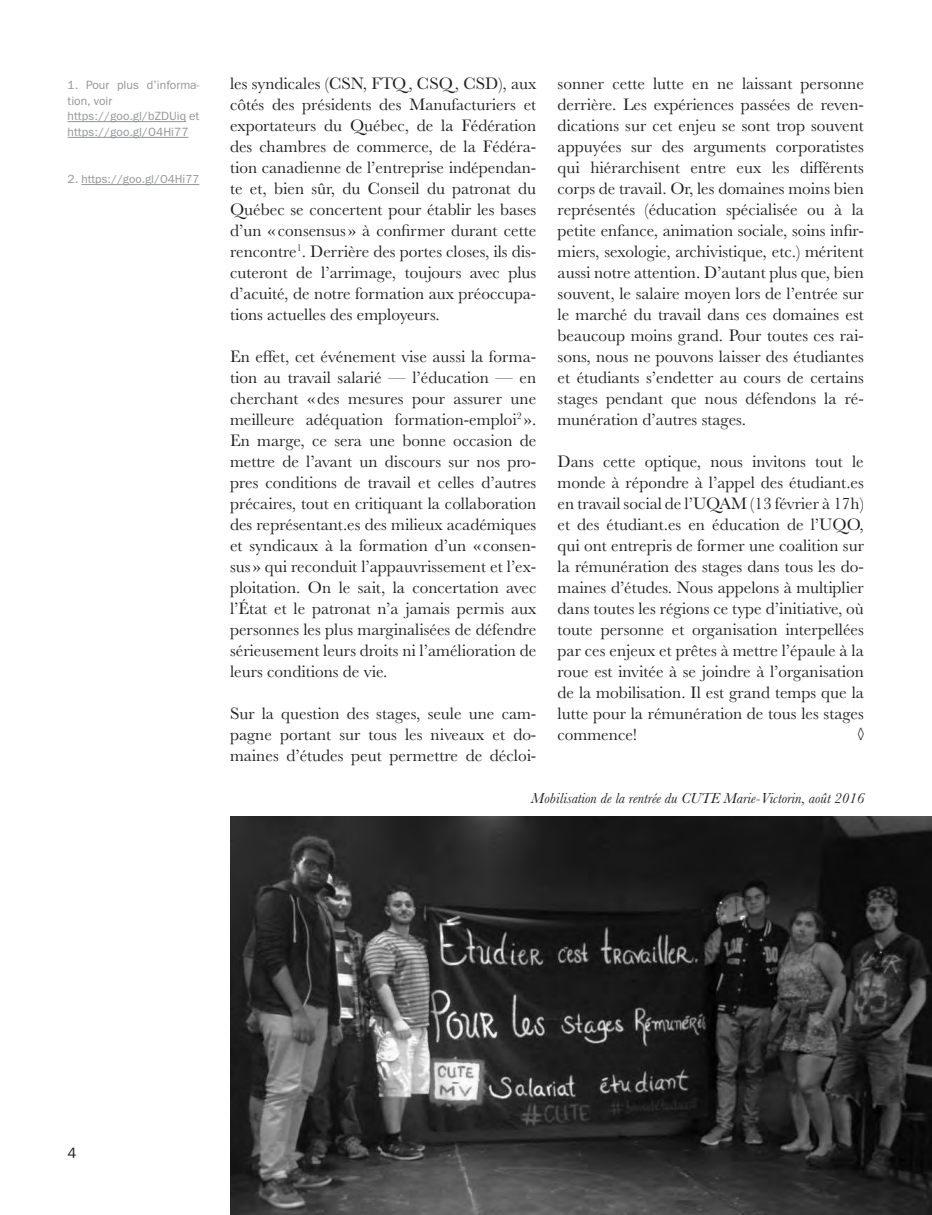
<style>
.page{position:relative;width:932px;height:1215px;background:#fff}
.page>*{position:absolute;margin:0;border:0;box-sizing:border-box;transform-origin:0 0}
.t1{font:17.25px/21px "Baskerville MT Std";color:#231f20;text-align:justify}
.t2{font:italic 15px "Baskerville MT Std";color:#231f20}
.t3{font:15px "ITC Franklin Gothic Std";color:#231f20}
.t4{font:12px/15.8px "ITC Franklin Gothic Std";color:#939598}
.t5{font:11.7px "ITC Franklin Gothic Std";color:#939598}
.s1{font-size:12px}
</style>
<div class="page">
<hr style="left:68px;top:121px;width:118px;height:1px;background:#939598">
<hr style="left:68px;top:137px;width:120px;height:1px;background:#939598">
<hr style="left:81px;top:184px;width:118px;height:1px;background:#939598">
<img style="left:230px;top:817px;width:701px;height:398px">
<p class="t4" style="left:68px;top:77px;width:133px">1. Pour plus d’informa&shy;tion, voir https://goo.gl/bZDUiq et https://goo.gl/O4Hi77</p>
<p class="t5" style="left:68px;top:173px;width:133px"><span class="s1">2.</span> https://goo.gl/O4Hi77</p>
<p class="t1" style="left:230px;top:73px;width:308px">les syndicales (CSN, FTQ, CSQ, CSD), aux côtés des présidents des Manufacturiers et exportateurs du Québec, de la Fédération des chambres de commerce, de la Fédéra&shy;tion canadienne de l’entreprise indépendan&shy;te et, bien sûr, du Conseil du patronat du Québec se concertent pour établir les bases d’un « consensus » à confirmer durant cette rencontre<sup>1</sup>. Derrière des portes closes, ils dis&shy;cuteront de l’arrimage, toujours avec plus d’acuité, de notre formation aux préoccupa&shy;tions actuelles des employeurs.</p>
<p class="t1" style="left:230px;top:346px;width:308px">En effet, cet événement vise aussi la forma&shy;tion au travail salarié — l’éducation — en cherchant «des mesures pour assurer une meilleure adéquation formation-emploi<sup>2</sup> ».<br>En marge, ce sera une bonne occasion de mettre de l’avant un discours sur nos pro&shy;pres conditions de travail et celles d’autres précaires, tout en critiquant la collaboration des représentant.es des milieux académiques et syndicaux à la formation d’un « consen&shy;sus » qui reconduit l’appauvrissement et l’ex&shy;ploitation. On le sait, la concertation avec l’État et le patronat n’a jamais permis aux personnes les plus marginalisées de défendre sérieusement leurs droits ni l’amélioration de leurs conditions de vie.</p>
<p class="t1" style="left:230px;top:703px;width:308px">Sur la question des stages, seule une cam&shy;pagne portant sur tous les niveaux et do&shy;maines d’études peut permettre de décloi-</p>
<p class="t2" style="left:531px;top:789px;width:334px">Mobilisation de la rentrée du CUTE Marie-Victorin, août 2016</p>
<p class="t1" style="left:557px;top:73px;width:308px">sonner cette lutte en ne laissant personne derrière. Les expériences passées de reven&shy;dications sur cet enjeu se sont trop souvent appuyées sur des arguments corporatistes qui hiérarchisent entre eux les différents corps de travail. Or, les domaines moins bien représentés (éducation spécialisée ou à la petite enfance, animation sociale, soins infir&shy;miers, sexologie, archivistique, etc.) méritent aussi notre attention. D’autant plus que, bien souvent, le salaire moyen lors de l’entrée sur le marché du travail dans ces domaines est beaucoup moins grand. Pour toutes ces rai&shy;sons, nous ne pouvons laisser des étudiantes et étudiants s’endetter au cours de certains stages pendant que nous défendons la ré&shy;munération d’autres stages.</p>
<p class="t1" style="left:557px;top:451px;width:308px">Dans cette optique, nous invitons tout le monde à répondre à l’appel des étudiant.es en travail social de l’UQAM (13 février à 17h) et des étudiant.es en éducation de l’UQO, qui ont entrepris de former une coalition sur la rémunération des stages dans tous les do&shy;maines d’études. Nous appelons à multiplier dans toutes les régions ce type d’initiative, où toute personne et organisation interpellées par ces enjeux et prêtes à mettre l’épaule à la roue est invitée à se joindre à l’organisation de la mobilisation. Il est grand temps que la lutte pour la rémunération de tous les stages commence!</p>
<p class="t1" style="left:857px;top:724px;width:8px">◊</p>
<p class="t3" style="left:68px;top:1144px;width:10px">4</p>
</div>
